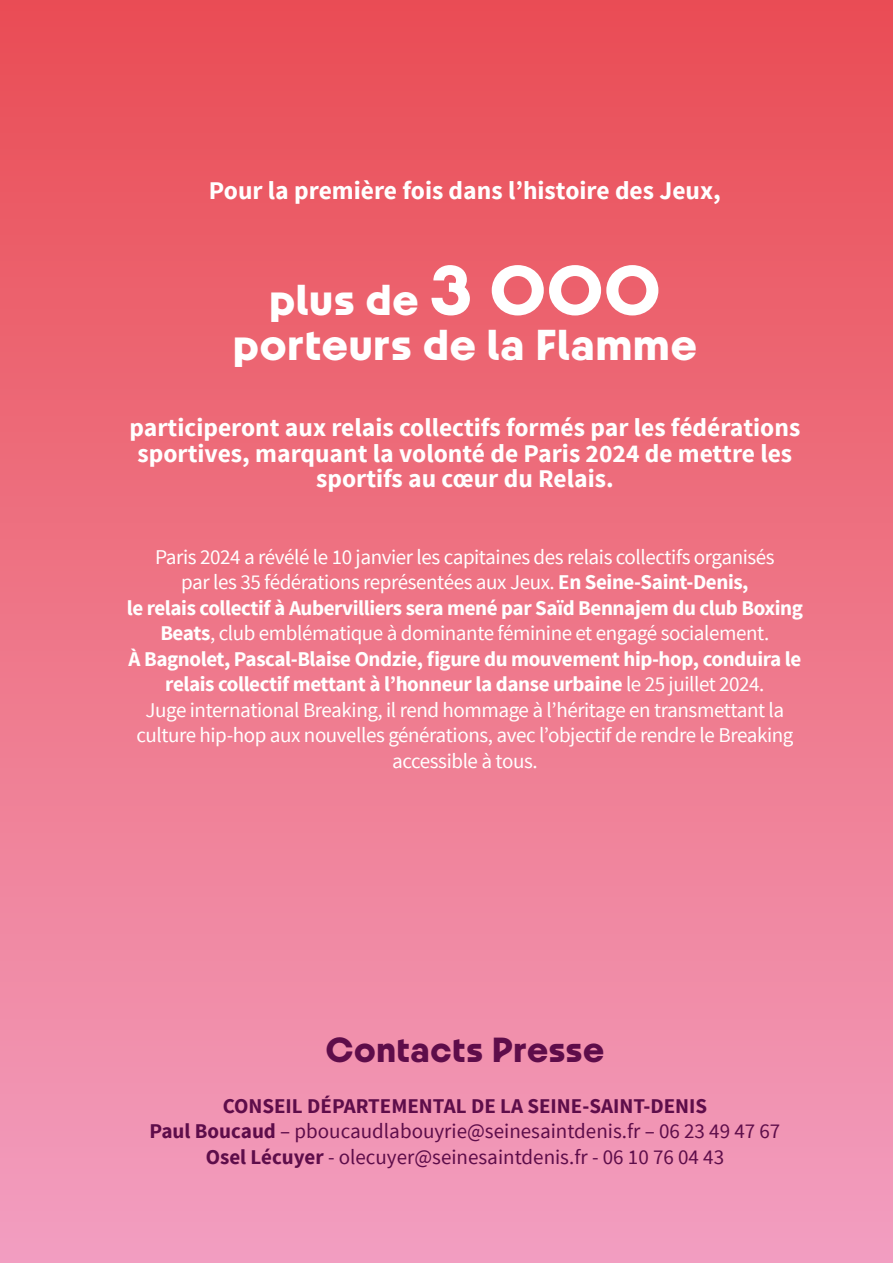
<style>
.page{position:relative;width:893px;height:1263px;background:#fff}
.page>*{position:absolute;margin:0;border:0;box-sizing:border-box;transform-origin:0 0}
.t1{font:700 46.5px/45px "Paris 2024";letter-spacing:.02em;color:#fff;text-align:center}
.t2{font:700 37.5px "Paris 2024";letter-spacing:.02em;color:#5e0d4a}
.t3{font:700 25.5px/25.5px "Source Sans Pro";color:#fff;text-align:center}
.t4{font:21px/25.5px "Source Sans Pro";letter-spacing:-.02em;color:#fff;text-align:center}
.t5{font:21px/25.5px "Source Sans Pro";color:#5e0d4a;text-align:center}
.s1{font-size:75px}
.s2{font-weight:700}
</style>
<div class="page">
<div style="left:0;top:0;width:893px;height:1263px;background:linear-gradient(to bottom,#ea4d53,#f29fc0)"></div>
<p class="t3" style="left:209px;top:179px;width:513px">Pour la première fois dans l’histoire des Jeux,</p>
<h1 class="t1" style="left:233px;top:276px;width:465px">plus de <span class="s1">3 000 </span>porteurs de la Flamme</h1>
<p class="t3" style="left:130px;top:416px;width:672px">participeront aux relais collectifs formés par les fédérations sportives, marquant la volonté de Paris 2024 de mettre les sportifs au cœur du Relais.</p>
<p class="t4" style="left:127px;top:544px;width:678px">Paris 2024 a révélé le 10 janvier les capitaines des relais collectifs organisés<br>par les 35 fédérations représentées aux Jeux. <span class="s2">En Seine-Saint-Denis,<br>le relais collectif à Aubervilliers sera mené par Saïd Bennajem du club Boxing Beats</span>, club emblématique à dominante féminine et engagé socialement.<br><span class="s2">À Bagnolet, Pascal-Blaise Ondzie, figure du mouvement hip-hop, conduira le relais collectif mettant à l’honneur la danse urbaine</span> le 25 juillet 2024.<br>Juge international Breaking, il rend hommage à l’héritage en transmettant la culture hip-hop aux nouvelles générations, avec l’objectif de rendre le Breaking accessible à tous.</p>
<h2 class="t2" style="left:326px;top:1025px;width:280px">Contacts Presse</h2>
<p class="t5" style="left:149px;top:1093px;width:632px"><span class="s2">CONSEIL DÉPARTEMENTAL DE LA SEINE-SAINT-DENIS<br>Paul Boucaud</span> – pboucaudlabouyrie@seinesaintdenis.fr – 06 23 49 47 67<br><span class="s2">Osel Lécuyer</span> - olecuyer@seinesaintdenis.fr - 06 10 76 04 43</p>
</div>
